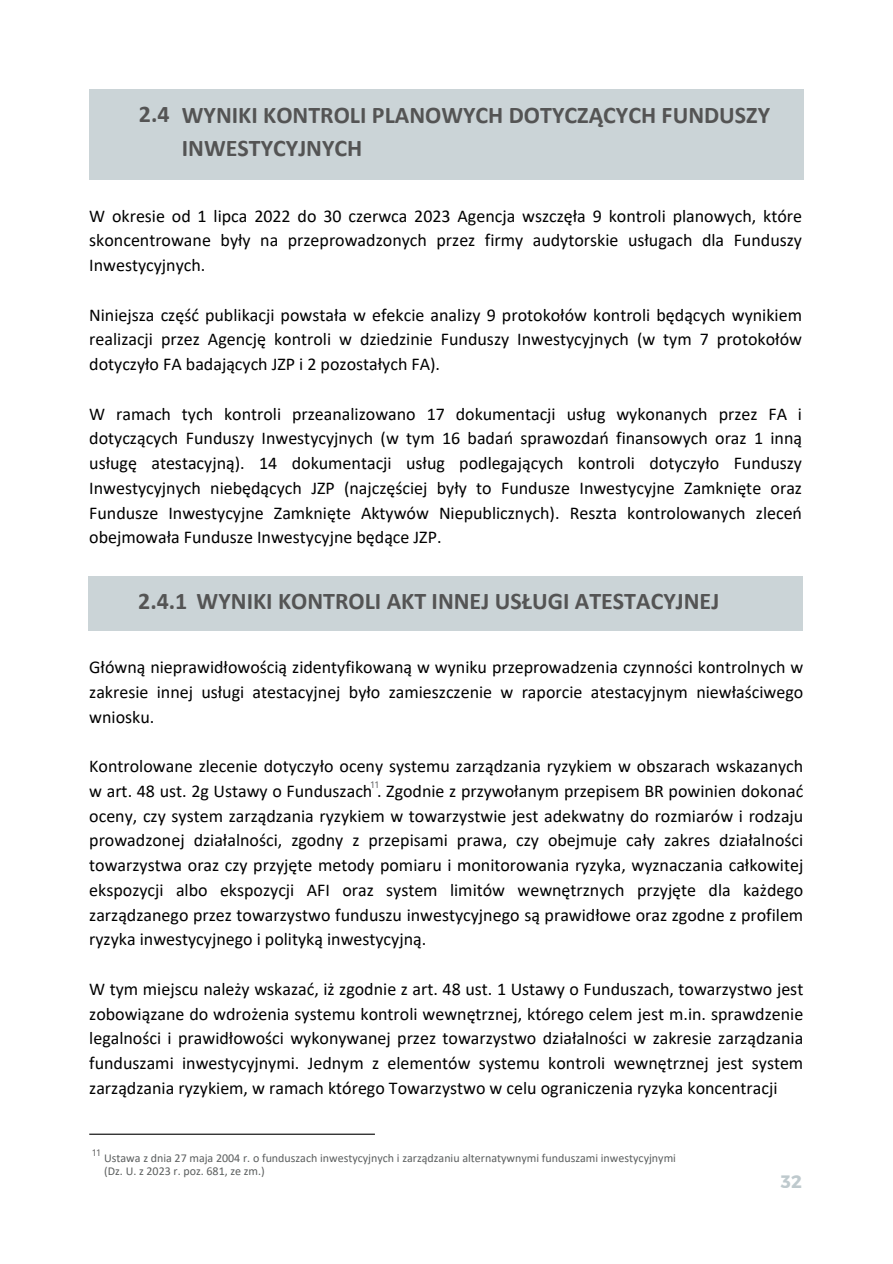
<style>
.page{position:relative;width:893px;height:1264px;background:#fff}
.page>*{position:absolute;margin:0;border:0;box-sizing:border-box;transform-origin:0 0}
.t1{font:700 24px/32.5px "Calibri";color:#545454}
.t2{font:18px/24.8px "Calibri";color:#000;text-align:justify}
.t3{font:700 18px "Montserrat";color:#7e949c}
.t4{font:12px "Calibri";color:#5c5f5f}
.t5{font:9.15px "Open Sans";color:#545454}
</style>
<div class="page">
<div style="left:89px;top:89px;width:714px;height:91px;background:#cbd4d7"></div>
<div style="left:89px;top:576px;width:713px;height:55px;background:#cbd4d7"></div>
<hr style="left:89px;top:1133px;width:286px;height:1px;background:#000">
<p class="t1" style="left:139px;top:99px;width:32px">2.4</p>
<p class="t1" style="left:182px;top:101px;width:589px">WYNIKI KONTROLI PLANOWYCH DOTYCZĄCYCH FUNDUSZY<br>INWESTYCYJNYCH</p>
<p class="t2" style="left:89px;top:205px;width:714px">W okresie od 1 lipca 2022 do 30 czerwca 2023 Agencja wszczęła 9 kontroli planowych, które skoncentrowane były na przeprowadzonych przez firmy audytorskie usługach dla Funduszy Inwestycyjnych.</p>
<p class="t2" style="left:89px;top:304px;width:714px">Niniejsza część publikacji powstała w efekcie analizy 9 protokołów kontroli będących wynikiem realizacji przez Agencję kontroli w dziedzinie Funduszy Inwestycyjnych (w tym 7 protokołów dotyczyło FA badających JZP i 2 pozostałych FA).</p>
<p class="t2" style="left:89px;top:402px;width:714px">W ramach tych kontroli przeanalizowano 17 dokumentacji usług wykonanych przez FA i dotyczących Funduszy Inwestycyjnych (w tym 16 badań sprawozdań finansowych oraz 1 inną usługę atestacyjną). 14 dokumentacji usług podlegających kontroli dotyczyło Funduszy Inwestycyjnych niebędących JZP (najczęściej były to Fundusze Inwestycyjne Zamknięte oraz Fundusze Inwestycyjne Zamknięte Aktywów Niepublicznych). Reszta kontrolowanych zleceń obejmowała Fundusze Inwestycyjne będące JZP.</p>
<p class="t1" style="left:138px;top:586px;width:582px">2.4.1 WYNIKI KONTROLI AKT INNEJ USŁUGI ATESTACYJNEJ</p>
<p class="t2" style="left:89px;top:656px;width:715px">Główną nieprawidłowością zidentyfikowaną w wyniku przeprowadzenia czynności kontrolnych w zakresie innej usługi atestacyjnej było zamieszczenie w raporcie atestacyjnym niewłaściwego wniosku.</p>
<p class="t2" style="left:89px;top:755px;width:715px">Kontrolowane zlecenie dotyczyło oceny systemu zarządzania ryzykiem w obszarach wskazanych w art. 48 ust. 2g Ustawy o Funduszach . Zgodnie z przywołanym przepisem BR powinien dokonać oceny, czy system zarządzania ryzykiem w towarzystwie jest adekwatny do rozmiarów i rodzaju prowadzonej działalności, zgodny z przepisami prawa, czy obejmuje cały zakres działalności towarzystwa oraz czy przyjęte metody pomiaru i monitorowania ryzyka, wyznaczania całkowitej ekspozycji albo ekspozycji AFI oraz system limitów wewnętrznych przyjęte dla każdego zarządzanego przez towarzystwo funduszu inwestycyjnego są prawidłowe oraz zgodne z profilem ryzyka inwestycyjnego i polityką inwestycyjną.</p>
<p class="t2" style="left:89px;top:978px;width:715px">W tym miejscu należy wskazać, iż zgodnie z art. 48 ust. 1 Ustawy o Funduszach, towarzystwo jest zobowiązane do wdrożenia systemu kontroli wewnętrznej, którego celem jest m.in. sprawdzenie legalności i prawidłowości wykonywanej przez towarzystwo działalności w zakresie zarządzania funduszami inwestycyjnymi. Jednym z elementów systemu kontroli wewnętrznej jest system zarządzania ryzykiem, w ramach którego Towarzystwo w celu ograniczenia ryzyka koncentracji</p>
<p class="t5" style="left:370px;top:778px;width:11px">11</p>
<p class="t5" style="left:92px;top:1145px;width:11px">11</p>
<p class="t4" style="left:104px;top:1152px;width:573px">Ustawa z dnia 27 maja 2004 r. o funduszach inwestycyjnych i zarządzaniu alternatywnymi funduszami inwestycyjnymi</p>
<p class="t4" style="left:104px;top:1165px;width:162px">(Dz. U. z 2023 r. poz. 681, ze zm.)</p>
<p class="t3" style="left:780px;top:1169px;width:22px">32</p>
</div>
